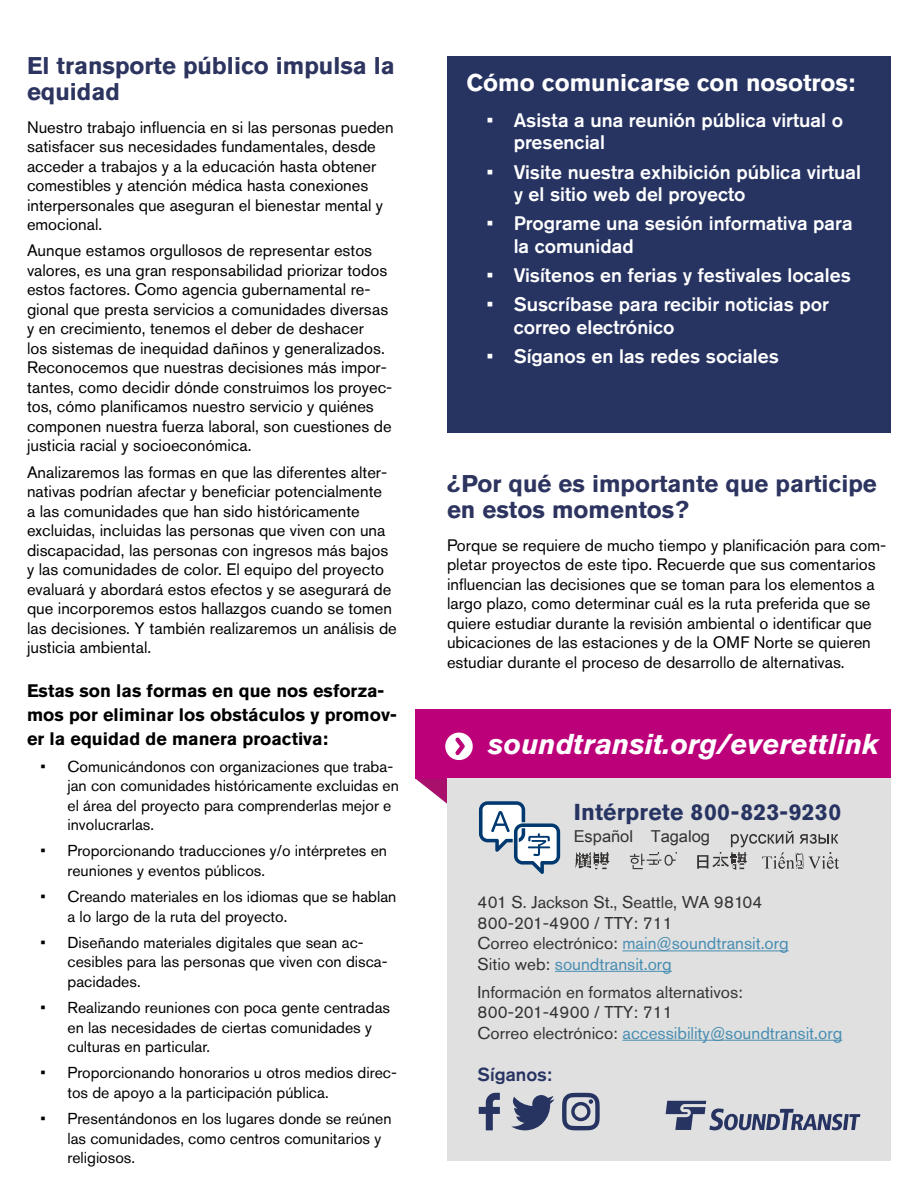
<style>
.page{position:relative;width:918px;height:1188px;background:#fff}
.page>*{position:absolute;margin:0;border:0;box-sizing:border-box;transform-origin:0 0}
.t1{font:italic 700 28.5px "Akzidenz Grotesk Std";color:#fff}
.t2{font:700 24px/25.5px "Akzidenz Grotesk Std";color:#2c345f}
.t3{font:700 24px "Akzidenz Grotesk Std";color:#fff}
.t4{font:700 22.95px "Akzidenz Grotesk Std";letter-spacing:.01em;color:#273462}
.t5{font:500 19.5px/22.5px "Akzidenz Grotesk Std";color:#fff}
.t6{font:500 18.75px "Akzidenz Grotesk Std";color:#273462}
.t7{font:700 18px/24px "Akzidenz Grotesk Std";color:#000}
.t8{font:16.95px/20.4px "Akzidenz Grotesk Std";color:#343231}
.t9{font:16.5px/19.5px "Akzidenz Grotesk Std";color:#000}
.t10{font:16.5px "Arial Unicode MS";color:#343231}
.t11{font:15.75px/19.5px "Akzidenz Grotesk Std";color:#000}
.s1{color:#478db2}
</style>
<div class="page">
<svg style="left:416px;top:779px;width:31px;height:25px"></svg>
<div style="left:416px;top:709px;width:475px;height:70px;background:#bc007a"></div>
<svg style="left:445px;top:733px;width:28px;height:27px"></svg>
<div style="left:447px;top:56px;width:444px;height:377px;background:#273462"></div>
<div style="left:447px;top:778px;width:444px;height:383px;background:#e0e0e0"></div>
<hr style="left:623px;top:950px;width:166px;height:1px;background:#478db2">
<hr style="left:555px;top:971px;width:117px;height:1px;background:#478db2">
<hr style="left:623px;top:1040px;width:219px;height:1px;background:#478db2">
<svg style="left:666px;top:1101px;width:194px;height:29px"></svg>
<svg style="left:630px;top:852px;width:47px;height:17px"></svg>
<svg style="left:575px;top:852px;width:34px;height:18px"></svg>
<svg style="left:697px;top:831px;width:142px;height:39px"></svg>
<svg style="left:511px;top:1095px;width:44px;height:35px"></svg>
<svg style="left:479px;top:1093px;width:21px;height:37px"></svg>
<svg style="left:562px;top:1093px;width:38px;height:37px"></svg>
<svg style="left:479px;top:801px;width:81px;height:73px"></svg>
<h2 class="t2" style="left:27px;top:53px;width:369px">El transporte público impulsa la equidad</h2>
<p class="t9" style="left:27px;top:117px;width:368px">Nuestro trabajo influencia en si las personas pueden satisfacer sus necesidades fundamentales, desde acceder a trabajos y a la educación hasta obtener comestibles y atención médica hasta conexiones interpersonales que aseguran el bienestar mental y emocional.</p>
<p class="t9" style="left:27px;top:241px;width:367px">Aunque estamos orgullosos de representar estos valores, es una gran responsabilidad priorizar todos estos factores. Como agencia gubernamental re&shy;gional que presta servicios a comunidades diversas y en crecimiento, tenemos el deber de deshacer<br>los sistemas de inequidad dañinos y generalizados.<br>Reconocemos que nuestras decisiones más impor&shy;tantes, como decidir dónde construimos los proyec&shy;tos, cómo planificamos nuestro servicio y quiénes componen nuestra fuerza laboral, son cuestiones de justicia racial y socioeconómica.</p>
<p class="t9" style="left:27px;top:462px;width:371px">Analizaremos las formas en que las diferentes alter&shy;nativas podrían afectar y beneficiar potencialmente<br>a las comunidades que han sido históricamente excluidas, incluidas las personas que viven con una discapacidad, las personas con ingresos más bajos y las comunidades de color. El equipo del proyecto evaluará y abordará estos efectos y se asegurará de que incorporemos estos hallazgos cuando se tomen las decisiones. Y también realizaremos un análisis de justicia ambiental.</p>
<p class="t7" style="left:27px;top:679px;width:371px">Estas son las formas en que nos esforza&shy;mos por eliminar los obstáculos y promov&shy;er la equidad de manera proactiva:</p>
<p class="t11" style="left:67px;top:756px;width:333px;text-indent:-27px">• Comunicándonos con organizaciones que traba&shy;jan con comunidades históricamente excluidas en el área del proyecto para comprenderlas mejor e involucrarlas.</p>
<p class="t11" style="left:67px;top:841px;width:321px;text-indent:-27px">• Proporcionando traducciones y/o intérpretes en reuniones y eventos públicos.</p>
<p class="t11" style="left:67px;top:887px;width:331px;text-indent:-27px">• Creando materiales en los idiomas que se hablan a lo largo de la ruta del proyecto.</p>
<p class="t11" style="left:67px;top:933px;width:322px;text-indent:-27px">• Diseñando materiales digitales que sean ac&shy;cesibles para las personas que viven con disca&shy;pacidades.</p>
<p class="t11" style="left:67px;top:998px;width:324px;text-indent:-27px">• Realizando reuniones con poca gente centradas en las necesidades de ciertas comunidades y culturas en particular.</p>
<p class="t11" style="left:67px;top:1063px;width:331px;text-indent:-27px">• Proporcionando honorarios u otros medios direc&shy;tos de apoyo a la participación pública.</p>
<p class="t11" style="left:67px;top:1109px;width:326px;text-indent:-27px">• Presentándonos en los lugares donde se reúnen las comunidades, como centros comunitarios y religiosos.</p>
<h2 class="t3" style="left:466px;top:69px;width:390px">Cómo comunicarse con nosotros:</h2>
<p class="t5" style="left:514px;top:108px;width:331px;text-indent:-27px">• Asista a una reunión pública virtual o presencial</p>
<p class="t5" style="left:514px;top:160px;width:349px;text-indent:-27px">• Visite nuestra exhibición pública virtual y el sitio web del proyecto</p>
<p class="t5" style="left:514px;top:212px;width:340px;text-indent:-27px">• Programe una sesión informativa para la comunidad</p>
<p class="t5" style="left:487px;top:264px;width:366px">• Visítenos en ferias y festivales locales</p>
<p class="t5" style="left:514px;top:293px;width:317px;text-indent:-27px">• Suscríbase para recibir noticias por correo electrónico</p>
<p class="t5" style="left:487px;top:345px;width:294px">• Síganos en las redes sociales</p>
<h2 class="t2" style="left:447px;top:471px;width:431px">¿Por qué es importante que participe en estos momentos?</h2>
<p class="t9" style="left:447px;top:535px;width:441px">Porque se requiere de mucho tiempo y planificación para com&shy;pletar proyectos de este tipo. Recuerde que sus comentarios influencian las decisiones que se toman para los elementos a largo plazo, como determinar cuál es la ruta preferida que se quiere estudiar durante la revisión ambiental o identificar que ubicaciones de las estaciones y de la OMF Norte se quieren estudiar durante el proceso de desarrollo de alternativas.</p>
<h1 class="t1" style="left:488px;top:727px;width:392px">soundtransit.org/everettlink</h1>
<h3 class="t4" style="left:574px;top:798px;width:269px">Intérprete 800-823-9230</h3>
<p class="t10" style="left:574px;top:825px;width:138px">Español Tagalog</p>
<p class="t8" style="left:478px;top:892px;width:313px">401 S. Jackson St., Seattle, WA 98104<br>800-201-4900 / TTY: 711<br>Correo electrónico: <span class="s1">main@soundtransit.org </span>Sitio web: <span class="s1">soundtransit.org</span></p>
<p class="t8" style="left:478px;top:981px;width:366px">Información en formatos alternativos:<br>800-201-4900 / TTY: 711<br>Correo electrónico: <span class="s1">accessibility@soundtransit.org</span></p>
<p class="t6" style="left:478px;top:1063px;width:76px">Síganos:</p>
</div>
